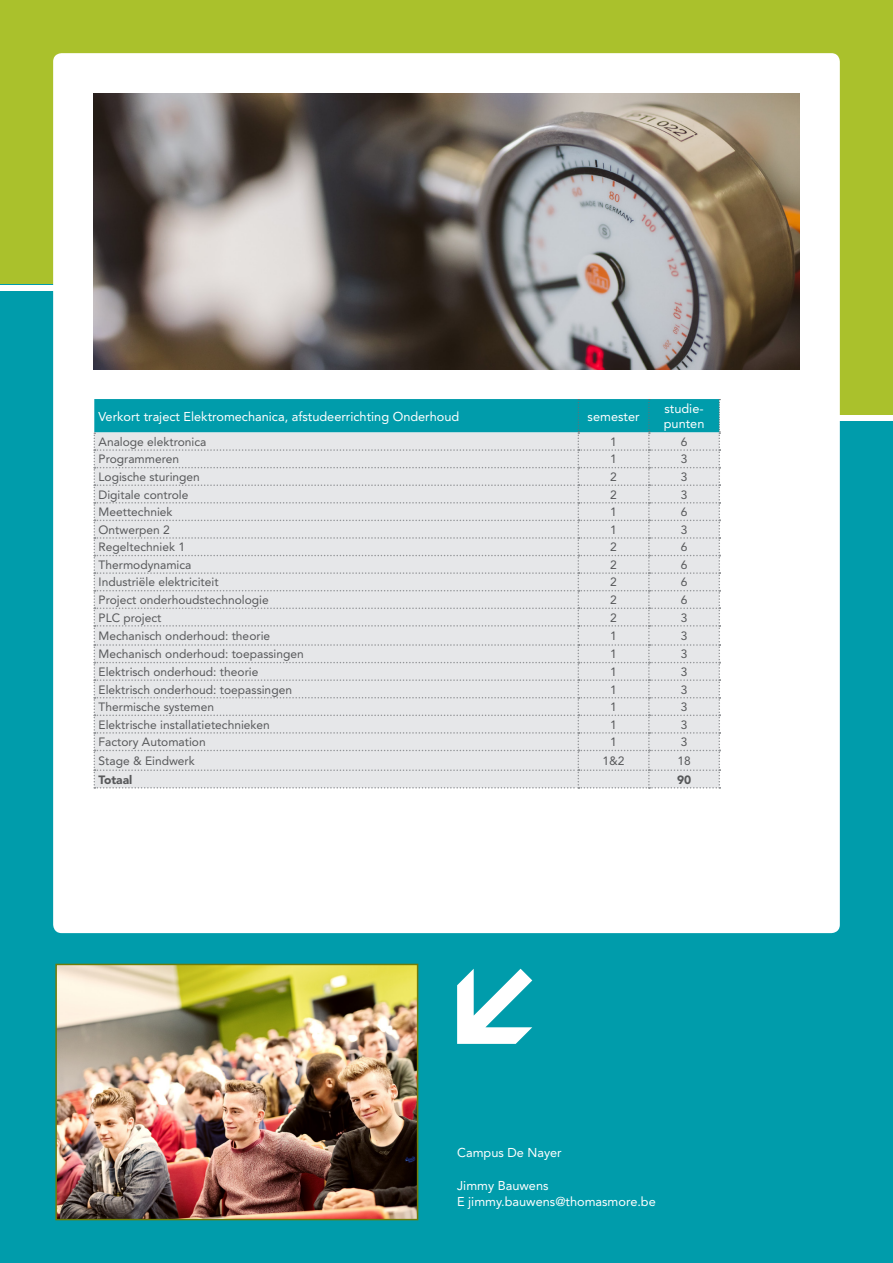
<style>
.page{position:relative;width:893px;height:1263px;background:#fff}
.page>*{position:absolute;margin:0;border:0;box-sizing:border-box;transform-origin:0 0}
.Tabel_-_titelbalk{font:12.75px/15.3px "Avenir LT Std";color:#fff}
.Tekst_-_Wit{font:12.75px "Avenir LT Std";color:#fff}
.Tabel_-_tekst{font:12px "Avenir LT Std";color:#57585a}
.Tabel_-_tekst-2{font:900 12px "Avenir LT Std";color:#57585a}
</style>
<div class="page">
<div style="left:0;top:0;width:893px;height:627px;background:#aac12c"></div>
<div style="left:0;top:421px;width:893px;height:842px;background:#009cab"></div>
<img style="left:58px;top:967px;width:357px;height:250px">
<div style="left:55px;top:964px;width:363px;height:256px;border:2px solid #6e7c0a"></div>
<svg style="left:457px;top:969px;width:75px;height:75px"></svg>
<div style="left:0;top:285px;width:53px;height:174px;background:#009cab"></div>
<div style="left:53px;top:53px;width:787px;height:880px;background:#fff;border-radius:9px"></div>
<img style="left:94px;top:94px;width:705px;height:276px">
<div style="left:0;top:285px;width:53px;height:6px;background:#fff"></div>
<div style="left:840px;top:415px;width:53px;height:6px;background:#fff"></div>
<svg style="left:94px;top:399px;width:626px;height:389px;background:#d0dee1"></svg>
<p class="Tabel_-_titelbalk" style="left:99px;top:409px;width:362px">Verkort traject Elektromechanica, afstudeerrichting Onderhoud</p>
<p class="Tabel_-_titelbalk" style="left:588px;top:409px;width:53px">semester</p>
<p class="Tabel_-_titelbalk" style="left:664px;top:401px;width:42px">studie&shy;punten</p>
<p class="Tabel_-_tekst" style="left:99px;top:435px;width:109px">Analoge elektronica</p>
<p class="Tabel_-_tekst" style="left:610px;top:435px;width:8px">1</p>
<p class="Tabel_-_tekst" style="left:681px;top:435px;width:8px">6</p>
<p class="Tabel_-_tekst" style="left:99px;top:452px;width:82px">Programmeren</p>
<p class="Tabel_-_tekst" style="left:610px;top:452px;width:8px">1</p>
<p class="Tabel_-_tekst" style="left:681px;top:452px;width:8px">3</p>
<p class="Tabel_-_tekst" style="left:99px;top:470px;width:103px">Logische sturingen</p>
<p class="Tabel_-_tekst" style="left:610px;top:470px;width:8px">2</p>
<p class="Tabel_-_tekst" style="left:681px;top:470px;width:8px">3</p>
<p class="Tabel_-_tekst" style="left:99px;top:487px;width:91px">Digitale controle</p>
<p class="Tabel_-_tekst" style="left:610px;top:487px;width:8px">2</p>
<p class="Tabel_-_tekst" style="left:681px;top:487px;width:8px">3</p>
<p class="Tabel_-_tekst" style="left:99px;top:505px;width:76px">Meettechniek</p>
<p class="Tabel_-_tekst" style="left:610px;top:505px;width:8px">1</p>
<p class="Tabel_-_tekst" style="left:681px;top:505px;width:8px">6</p>
<p class="Tabel_-_tekst" style="left:99px;top:523px;width:73px">Ontwerpen 2</p>
<p class="Tabel_-_tekst" style="left:610px;top:523px;width:8px">1</p>
<p class="Tabel_-_tekst" style="left:681px;top:523px;width:8px">3</p>
<p class="Tabel_-_tekst" style="left:99px;top:540px;width:88px">Regeltechniek 1</p>
<p class="Tabel_-_tekst" style="left:610px;top:540px;width:8px">2</p>
<p class="Tabel_-_tekst" style="left:681px;top:540px;width:8px">6</p>
<p class="Tabel_-_tekst" style="left:99px;top:558px;width:94px">Thermodynamica</p>
<p class="Tabel_-_tekst" style="left:610px;top:558px;width:8px">2</p>
<p class="Tabel_-_tekst" style="left:681px;top:558px;width:8px">6</p>
<p class="Tabel_-_tekst" style="left:99px;top:575px;width:122px">Industriële elektriciteit</p>
<p class="Tabel_-_tekst" style="left:610px;top:575px;width:8px">2</p>
<p class="Tabel_-_tekst" style="left:681px;top:575px;width:8px">6</p>
<p class="Tabel_-_tekst" style="left:99px;top:593px;width:172px">Project onderhoudstechnologie</p>
<p class="Tabel_-_tekst" style="left:610px;top:593px;width:8px">2</p>
<p class="Tabel_-_tekst" style="left:681px;top:593px;width:8px">6</p>
<p class="Tabel_-_tekst" style="left:99px;top:610px;width:64px">PLC project</p>
<p class="Tabel_-_tekst" style="left:610px;top:610px;width:8px">2</p>
<p class="Tabel_-_tekst" style="left:681px;top:610px;width:8px">3</p>
<p class="Tabel_-_tekst" style="left:99px;top:629px;width:173px">Mechanisch onderhoud: theorie</p>
<p class="Tabel_-_tekst" style="left:610px;top:629px;width:8px">1</p>
<p class="Tabel_-_tekst" style="left:681px;top:629px;width:8px">3</p>
<p class="Tabel_-_tekst" style="left:99px;top:647px;width:207px">Mechanisch onderhoud: toepassingen</p>
<p class="Tabel_-_tekst" style="left:610px;top:647px;width:8px">1</p>
<p class="Tabel_-_tekst" style="left:681px;top:647px;width:8px">3</p>
<p class="Tabel_-_tekst" style="left:99px;top:665px;width:161px">Elektrisch onderhoud: theorie</p>
<p class="Tabel_-_tekst" style="left:610px;top:665px;width:8px">1</p>
<p class="Tabel_-_tekst" style="left:681px;top:665px;width:8px">3</p>
<p class="Tabel_-_tekst" style="left:99px;top:682px;width:195px">Elektrisch onderhoud: toepassingen</p>
<p class="Tabel_-_tekst" style="left:610px;top:682px;width:8px">1</p>
<p class="Tabel_-_tekst" style="left:681px;top:682px;width:8px">3</p>
<p class="Tabel_-_tekst" style="left:99px;top:700px;width:117px">Thermische systemen</p>
<p class="Tabel_-_tekst" style="left:610px;top:700px;width:8px">1</p>
<p class="Tabel_-_tekst" style="left:681px;top:700px;width:8px">3</p>
<p class="Tabel_-_tekst" style="left:99px;top:717px;width:173px">Elektrische installatietechnieken</p>
<p class="Tabel_-_tekst" style="left:610px;top:717px;width:8px">1</p>
<p class="Tabel_-_tekst" style="left:681px;top:717px;width:8px">3</p>
<p class="Tabel_-_tekst" style="left:99px;top:735px;width:109px">Factory Automation</p>
<p class="Tabel_-_tekst" style="left:610px;top:735px;width:8px">1</p>
<p class="Tabel_-_tekst" style="left:681px;top:735px;width:8px">3</p>
<p class="Tabel_-_tekst" style="left:99px;top:754px;width:98px">Stage &amp; Eindwerk</p>
<p class="Tabel_-_tekst" style="left:603px;top:754px;width:24px">1&amp;2</p>
<p class="Tabel_-_tekst" style="left:677px;top:754px;width:15px">18</p>
<p class="Tabel_-_tekst-2" style="left:99px;top:772px;width:35px">Totaal</p>
<p class="Tabel_-_tekst-2" style="left:677px;top:772px;width:16px">90</p>
<p class="Tekst_-_Wit" style="left:457px;top:1145px;width:106px">Campus De Nayer</p>
<p class="Tekst_-_Wit" style="left:457px;top:1178px;width:93px">Jimmy Bauwens</p>
<p class="Tekst_-_Wit" style="left:457px;top:1194px;width:200px">E jimmy.bauwens@thomasmore.be</p>
</div>
